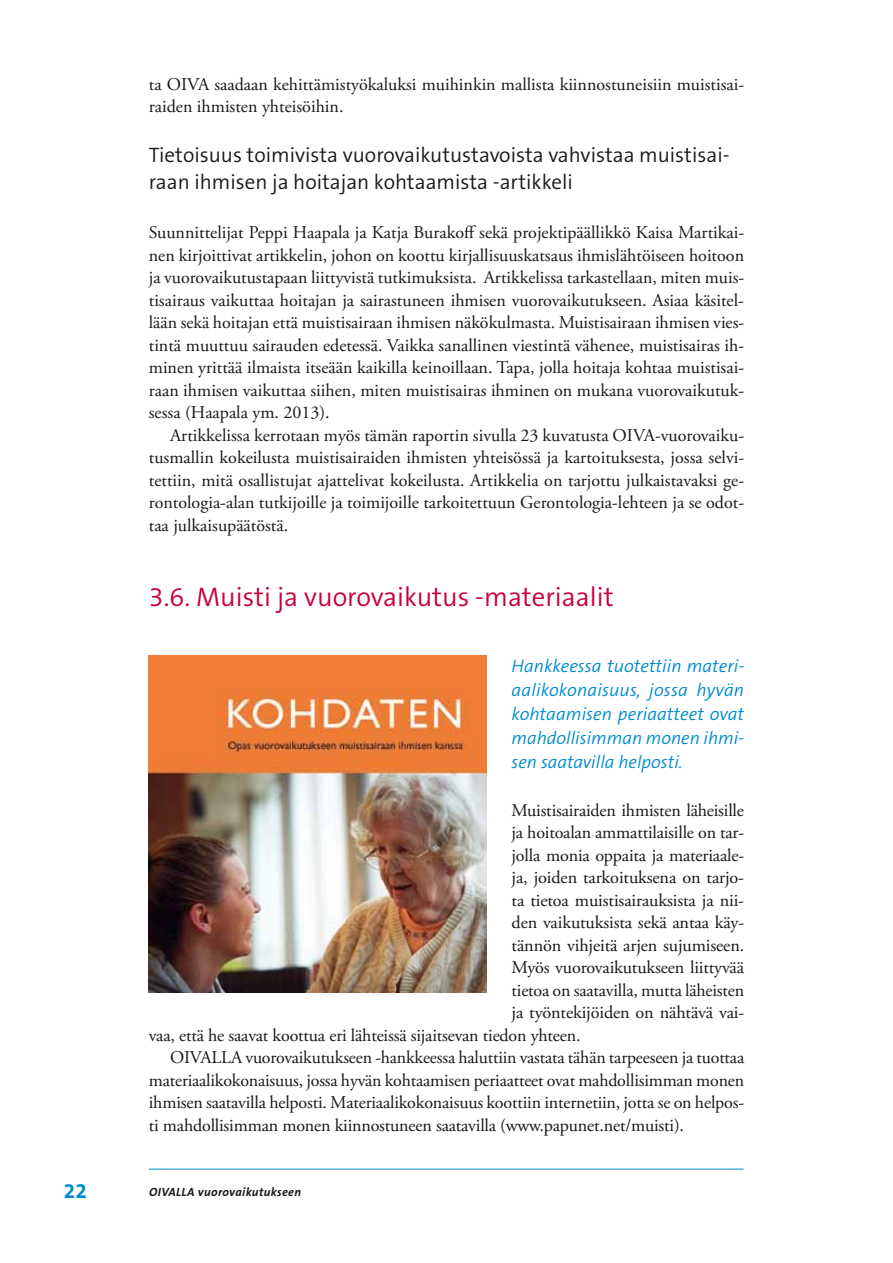
<style>
.page{position:relative;width:893px;height:1263px;background:#fff}
.page>*{position:absolute;margin:0;border:0;box-sizing:border-box;transform-origin:0 0}
.t1{font:300 27px "The Sans OT4";color:#c90039}
.t2{font:300 21px/27px "The Sans OT4";color:#1a171c}
.t3{font:700 21px "The Sans OT7";color:#008bd0}
.t4{font:18px/22.5px "Adobe Garamond Pro";letter-spacing:-.01em;color:#1a171c;text-align:justify}
.t5{font:italic 300 18px/24px "The Sans OT4";color:#008bd0;text-align:justify}
.t6{font:italic 700 12px "The Sans OT7";letter-spacing:.03em;color:#1a171c}
</style>
<div class="page">
<hr style="left:149px;top:1169px;width:595px;height:1px;background:#008bd0">
<img style="left:149px;top:656px;width:337px;height:337px">
<p class="t4" style="left:149px;top:73px;width:597px">ta OIVA saadaan kehittämistyökaluksi muihinkin mallista kiinnostuneisiin muistisai&shy;raiden ihmisten yhteisöihin.</p>
<p class="t2" style="left:149px;top:141px;width:582px">Tietoisuus toimivista vuorovaikutustavoista vahvistaa muistisai&shy;raan ihmisen ja hoitajan kohtaamista -artikkeli</p>
<p class="t4" style="left:149px;top:222px;width:597px">Suunnittelijat Peppi Haapala ja Katja Burakoff sekä projektipäällikkö Kaisa Martikai&shy;nen kirjoittivat artikkelin, johon on koottu kirjallisuuskatsaus ihmislähtöiseen hoitoon ja vuorovaikutustapaan liittyvistä tutkimuksista. Artikkelissa tarkastellaan, miten muis&shy;tisairaus vaikuttaa hoitajan ja sairastuneen ihmisen vuorovaikutukseen. Asiaa käsitel&shy;lään sekä hoitajan että muistisairaan ihmisen näkökulmasta. Muistisairaan ihmisen vies&shy;tintä muuttuu sairauden edetessä. Vaikka sanallinen viestintä vähenee, muistisairas ih&shy;minen yrittää ilmaista itseään kaikilla keinoillaan. Tapa, jolla hoitaja kohtaa muistisai&shy;raan ihmisen vaikuttaa siihen, miten muistisairas ihminen on mukana vuorovaikutuk&shy;sessa (Haapala ym. 2013).</p>
<p class="t4" style="left:149px;top:424px;width:597px;text-indent:21px">Artikkelissa kerrotaan myös tämän raportin sivulla 23 kuvatusta OIVA-vuorovaiku&shy;tusmallin kokeilusta muistisairaiden ihmisten yhteisössä ja kartoituksesta, jossa selvi&shy;tettiin, mitä osallistujat ajattelivat kokeilusta. Artikkelia on tarjottu julkaistavaksi ge&shy;rontologia-alan tutkijoille ja toimijoille tarkoitettuun Gerontologia-lehteen ja se odot&shy;taa julkaisupäätöstä.</p>
<h1 class="t1" style="left:149px;top:579px;width:466px">3.6. Muisti ja vuorovaikutus -materiaalit</h1>
<p class="t5" style="left:512px;top:654px;width:234px">Hankkeessa tuotettiin materi&shy;aalikokonaisuus, jossa hyvän kohtaamisen periaatteet ovat mahdollisimman monen ihmi&shy;sen saatavilla helposti.</p>
<p class="t4" style="left:512px;top:799px;width:234px">Muistisairaiden ihmisten läheisille</p>
<p class="t4" style="left:512px;top:822px;width:234px">ja hoitoalan ammattilaisille on tar-</p>
<p class="t4" style="left:512px;top:844px;width:234px">jolla monia oppaita ja materiaale-</p>
<p class="t4" style="left:512px;top:867px;width:234px">ja, joiden tarkoituksena on tarjo-</p>
<p class="t4" style="left:512px;top:889px;width:234px">ta tietoa muistisairauksista ja nii-</p>
<p class="t4" style="left:512px;top:912px;width:234px">den vaikutuksista sekä antaa käy-</p>
<p class="t4" style="left:512px;top:934px;width:234px">tännön vihjeitä arjen sujumiseen.</p>
<p class="t4" style="left:512px;top:957px;width:234px">Myös vuorovaikutukseen liittyvää</p>
<p class="t4" style="left:512px;top:979px;width:234px">tietoa on saatavilla, mutta läheisten</p>
<p class="t4" style="left:512px;top:1002px;width:234px">ja työntekijöiden on nähtävä vai-</p>
<p class="t4" style="left:149px;top:1024px;width:433px">vaa, että he saavat koottua eri lähteissä sijaitsevan tiedon yhteen.</p>
<p class="t4" style="left:170px;top:1047px;width:576px">OIVALLA vuorovaikutukseen -hankkeessa haluttiin vastata tähän tarpeeseen ja tuottaa</p>
<p class="t4" style="left:149px;top:1069px;width:597px">materiaalikokonaisuus, jossa hyvän kohtaamisen periaatteet ovat mahdollisimman monen</p>
<p class="t4" style="left:149px;top:1092px;width:597px">ihmisen saatavilla helposti. Materiaalikokonaisuus koottiin internetiin, jotta se on helpos-</p>
<p class="t4" style="left:149px;top:1114px;width:537px">ti mahdollisimman monen kiinnostuneen saatavilla (www.papunet.net/muisti).</p>
<p class="t3" style="left:64px;top:1177px;width:25px">22</p>
<p class="t6" style="left:149px;top:1184px;width:153px">OIVALLA vuorovaikutukseen</p>
</div>
